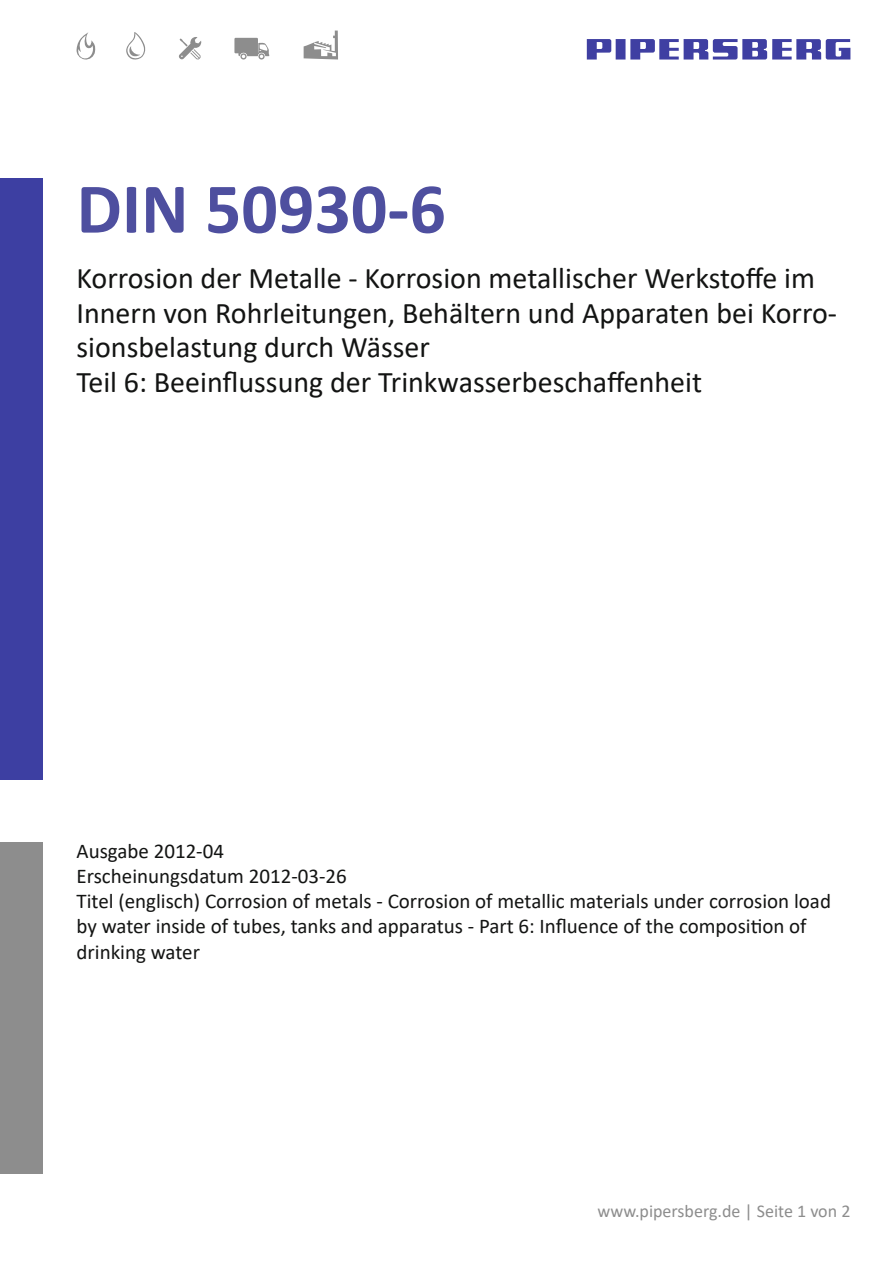
<style>
.page{position:relative;width:893px;height:1263px;background:#fff}
.page>*{position:absolute;margin:0;border:0;box-sizing:border-box;transform-origin:0 0}
.TITEL_H1{font:700 72px "Calibri";color:#4e4f9f}
.TITEL_H2{font:30px/34.5px "Calibri";color:#131413}
.TITEL_H3{font:21px/25.2px "Calibri";color:#131413}
.t1{font:18px "Calibri";color:#8d8d8d}
</style>
<div class="page">
<svg style="left:77px;top:32px;width:19px;height:28px"></svg>
<svg style="left:126px;top:32px;width:20px;height:28px"></svg>
<svg style="left:179px;top:37px;width:22px;height:23px"></svg>
<svg style="left:234px;top:38px;width:36px;height:22px"></svg>
<svg style="left:304px;top:31px;width:34px;height:29px"></svg>
<svg style="left:587px;top:39px;width:263px;height:21px"></svg>
<div style="left:0;top:179px;width:43px;height:601px;background:#3d3fa2"></div>
<div style="left:0;top:842px;width:43px;height:332px;background:#8d8d8d"></div>
<p class="TITEL_H1" style="left:77px;top:158px;width:371px">DIN 50930-6</p>
<p class="TITEL_H2" style="left:77px;top:260px;width:762px">Korrosion der Metalle - Korrosion metallischer Werkstoffe im<br>Innern von Rohrleitungen, Behältern und Apparaten bei Korro&shy;sionsbelastung durch Wässer</p>
<p class="TITEL_H2" style="left:77px;top:364px;width:627px">Teil 6: Beeinflussung der Trinkwasserbeschaffenheit</p>
<p class="TITEL_H3" style="left:77px;top:838px;width:149px">Ausgabe 2012-04</p>
<p class="TITEL_H3" style="left:77px;top:863px;width:272px">Erscheinungsdatum 2012-03-26</p>
<p class="TITEL_H3" style="left:77px;top:888px;width:756px">Titel (englisch) Corrosion of metals - Corrosion of metallic materials under corrosion load by water inside of tubes, tanks and apparatus - Part 6: Influence of the composition of drinking water</p>
<p class="t1" style="left:597px;top:1198px;width:254px">www.pipersberg.de | Seite 1 von 2</p>
</div>
